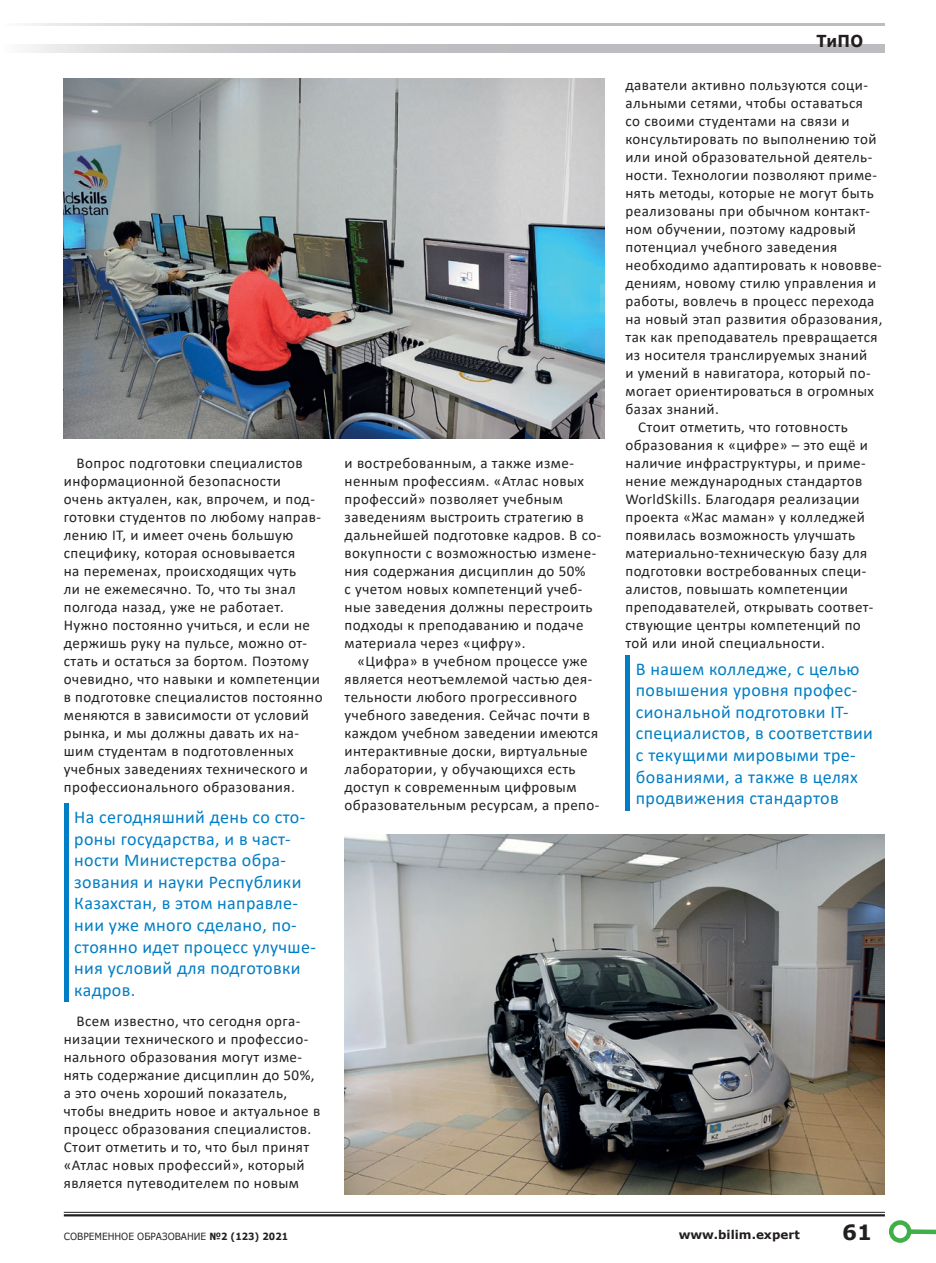
<style>
.page{position:relative;width:936px;height:1263px;background:#fff}
.page>*{position:absolute;margin:0;border:0;box-sizing:border-box;transform-origin:0 0}
.t1{font:700 21px "Verdana";color:#231f20}
.t2{font:18px/21.6px "Calibri";letter-spacing:.02em;color:#007ec5}
.t3{font:700 16.5px "Verdana";color:#231f20;scale:.91 1}
.t4{font:15px/18px "Calibri";letter-spacing:.03em;color:#231f20}
.t5{font:700 12px "Verdana";color:#231f20}
.t6{font:9.9px "Verdana";color:#231f20;scale:.91 1}
.s1{font-weight:700}
</style>
<div class="page">
<hr style="left:64px;top:803px;width:4px;height:199px;background:#007ec5">
<img style="left:64px;top:79px;width:540px;height:360px">
<img style="left:344px;top:835px;width:540px;height:360px">
<div style="left:625px;top:655px;width:5px;height:155px;background:#007ec5"></div>
<hr style="left:64px;top:1212px;width:820px;height:1px;background:#231f20">
<hr style="left:64px;top:1214px;width:820px;height:2px;background:#231f20">
<div style="left:909px;top:1229px;width:26px;height:5px;background:#40ae49"></div>
<div style="left:888px;top:1220px;width:23px;height:23px;border:4px solid #40ae49;border-radius:50%"></div>
<svg style="left:29px;top:44px;width:855px;height:8px;background:#c5c5c8"></svg>
<hr style="left:4px;top:23px;width:880px;height:3px;background:#bcbdc0">
<p class="t4" style="left:64px;top:454px;width:260px;text-indent:13px">Вопрос подготовки специалистов информационной безопасности очень актуален, как, впрочем, и под&shy;готовки студентов по любому направ&shy;лению IT, и имеет очень большую специфику, которая основывается<br>на переменах, происходящих чуть<br>ли не ежемесячно. То, что ты знал полгода назад, уже не работает.<br>Нужно постоянно учиться, и если не держишь руку на пульсе, можно от&shy;стать и остаться за бортом. Поэтому очевидно, что навыки и компетенции в подготовке специалистов постоянно меняются в зависимости от условий рынка, и мы должны давать их на&shy;шим студентам в подготовленных учебных заведениях технического и профессионального образования.</p>
<p class="t2" style="left:74px;top:806px;width:243px">На сегодняшний день со сто&shy;роны государства, и в част&shy;ности Министерства обра&shy;зования и науки Республики<br>Казахстан, в этом направле&shy;нии уже много сделано, по&shy;стоянно идет процесс улучше&shy;ния условий для подготовки кадров.</p>
<p class="t4" style="left:64px;top:1012px;width:258px;text-indent:13px">Всем известно, что сегодня орга&shy;низации технического и профессио&shy;нального образования могут изме&shy;нять содержание дисциплин до 50%, а это очень хороший показатель, чтобы внедрить новое и актуальное в процесс образования специалистов.<br>Стоит отметить и то, что был принят «Атлас новых профессий», который является путеводителем по новым</p>
<p class="t4" style="left:344px;top:454px;width:258px">и востребованным, а также изме&shy;ненным профессиям. «Атлас новых профессий» позволяет учебным заведениям выстроить стратегию в дальнейшей подготовке кадров. В со&shy;вокупности с возможностью измене&shy;ния содержания дисциплин до 50%<br>с учетом новых компетенций учеб&shy;ные заведения должны перестроить подходы к преподаванию и подаче материала через «цифру».</p>
<p class="t4" style="left:344px;top:652px;width:256px;text-indent:13px">«Цифра» в учебном процессе уже является неотъемлемой частью дея&shy;тельности любого прогрессивного учебного заведения. Сейчас почти в каждом учебном заведении имеются интерактивные доски, виртуальные лаборатории, у обучающихся есть доступ к современным цифровым образовательным ресурсам, а препо-</p>
<p class="t3" style="left:816px;top:29px;width:53px">ТиПО</p>
<p class="t4" style="left:625px;top:76px;width:244px">даватели активно пользуются соци-</p>
<p class="t4" style="left:625px;top:94px;width:239px">альными сетями, чтобы оставаться</p>
<p class="t4" style="left:625px;top:112px;width:226px">со своими студентами на связи и</p>
<p class="t4" style="left:625px;top:130px;width:252px">консультировать по выполнению той</p>
<p class="t4" style="left:625px;top:148px;width:248px">или иной образовательной деятель-</p>
<p class="t4" style="left:625px;top:166px;width:253px">ности. Технологии позволяют приме-</p>
<p class="t4" style="left:625px;top:184px;width:250px">нять методы, которые не могут быть</p>
<p class="t4" style="left:625px;top:202px;width:246px">реализованы при обычном контакт-</p>
<p class="t4" style="left:625px;top:220px;width:232px">ном обучении, поэтому кадровый</p>
<p class="t4" style="left:625px;top:238px;width:213px">потенциал учебного заведения</p>
<p class="t4" style="left:625px;top:256px;width:258px">необходимо адаптировать к нововве-</p>
<p class="t4" style="left:625px;top:274px;width:252px">дениям, новому стилю управления и</p>
<p class="t4" style="left:625px;top:292px;width:250px">работы, вовлечь в процесс перехода</p>
<p class="t4" style="left:625px;top:310px;width:258px">на новый этап развития образования,</p>
<p class="t4" style="left:625px;top:328px;width:254px">так как преподаватель превращается</p>
<p class="t4" style="left:625px;top:346px;width:243px">из носителя транслируемых знаний</p>
<p class="t4" style="left:625px;top:364px;width:247px">и умений в навигатора, который по-</p>
<p class="t4" style="left:625px;top:382px;width:250px">могает ориентироваться в огромных</p>
<p class="t4" style="left:625px;top:400px;width:95px">базах знаний.</p>
<p class="t4" style="left:638px;top:418px;width:211px">Стоит отметить, что готовность</p>
<p class="t4" style="left:625px;top:436px;width:244px">образования к «цифре» – это ещё и</p>
<p class="t4" style="left:625px;top:454px;width:242px">наличие инфраструктуры, и приме-</p>
<p class="t4" style="left:625px;top:472px;width:238px">нение международных стандартов</p>
<p class="t4" style="left:625px;top:490px;width:236px">WorldSkills. Благодаря реализации</p>
<p class="t4" style="left:625px;top:508px;width:241px">проекта «Жас маман» у колледжей</p>
<p class="t4" style="left:625px;top:526px;width:231px">появилась возможность улучшать</p>
<p class="t4" style="left:625px;top:544px;width:243px">материально-техническую базу для</p>
<p class="t4" style="left:625px;top:562px;width:242px">подготовки востребованных специ-</p>
<p class="t4" style="left:625px;top:580px;width:224px">алистов, повышать компетенции</p>
<p class="t4" style="left:625px;top:598px;width:249px">преподавателей, открывать соответ-</p>
<p class="t4" style="left:625px;top:616px;width:237px">ствующие центры компетенций по</p>
<p class="t4" style="left:625px;top:634px;width:201px">той или иной специальности.</p>
<p class="t2" style="left:636px;top:657px;width:238px">В нашем колледже, с целью повышения уровня профес&shy;сиональной подготовки IT&shy;специалистов, в соответствии с текущими мировыми тре&shy;бованиями, а также в целях продвижения стандартов</p>
<p class="t6" style="left:64px;top:1229px;width:248px">СОВРЕМЕННОЕ ОБРАЗОВАНИЕ <span class="s1">№2 (123) 2021</span></p>
<p class="t5" style="left:678px;top:1226px;width:123px">www.bilim.expert</p>
<h1 class="t1" style="left:842px;top:1217px;width:31px">61</h1>
</div>
